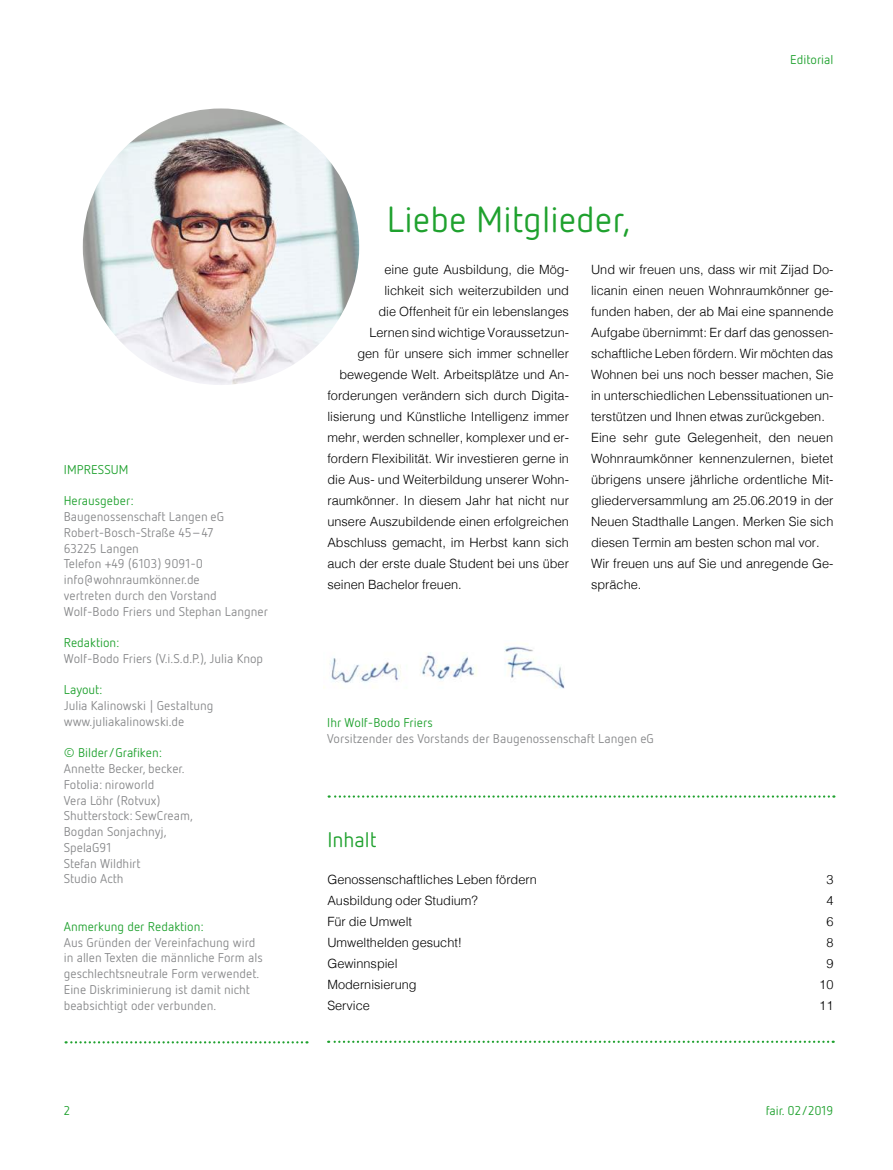
<style>
.page{position:relative;width:893px;height:1170px;background:#fff}
.page>*{position:absolute;margin:0;border:0;box-sizing:border-box;transform-origin:0 0}
.t1{font:36px "Netto OT";color:#1fa12e}
.t2{font:21px "Netto OT";color:#1fa12e}
.t3{font:300 12.75px/21px "Helvetica";color:#000}
.t4{font:12.75px/15.8px "Netto OT";color:#87888a}
.t5{font:12.75px "Netto OT";color:#1fa12e}
</style>
<div class="page">
<img style="left:83px;top:108px;width:276px;height:277px;border-radius:138px">
<svg style="left:329px;top:795px;width:505px;height:2px"></svg>
<svg style="left:328px;top:1040px;width:506px;height:2px"></svg>
<svg style="left:66px;top:1041px;width:241px;height:2px"></svg>
<img style="left:324px;top:644px;width:241px;height:45px">
<p class="t5" style="left:64px;top:461px;width:66px">IMPRESSUM</p>
<p class="t5" style="left:64px;top:493px;width:71px">Herausgeber:</p>
<p class="t4" style="left:64px;top:508px;width:206px">Baugenossenschaft Langen eG<br>Robert-Bosch-Straße 45–47<br>63225 Langen<br>Telefon +49 (6103) 9091-0 info@wohnraumkönner.de<br>vertreten durch den Vorstand<br>Wolf-Bodo Friers und Stephan Langner</p>
<p class="t5" style="left:64px;top:634px;width:57px">Redaktion:</p>
<p class="t4" style="left:64px;top:650px;width:201px">Wolf-Bodo Friers (V.i.S.d.P.), Julia Knop</p>
<p class="t5" style="left:64px;top:682px;width:40px">Layout:</p>
<p class="t4" style="left:64px;top:697px;width:151px">Julia Kalinowski | Gestaltung www.juliakalinowski.de</p>
<p class="t5" style="left:64px;top:745px;width:100px">© Bilder/Grafiken:</p>
<p class="t4" style="left:64px;top:760px;width:131px">Annette Becker, becker.<br>Fotolia: niroworld<br>Vera Löhr (Rotvux)<br>Shutterstock: SewCream,<br>Bogdan Sonjachnyj,<br>SpelaG91<br>Stefan Wildhirt<br>Studio Acth</p>
<p class="t5" style="left:64px;top:918px;width:141px">Anmerkung der Redaktion:</p>
<p class="t4" style="left:64px;top:933px;width:200px">Aus Gründen der Vereinfachung wird in allen Texten die männliche Form als geschlechtsneutrale Form verwendet.<br>Eine Diskriminierung ist damit nicht beabsichtigt oder verbunden.</p>
<p class="t5" style="left:64px;top:1102px;width:8px">2</p>
<h1 class="t1" style="left:387px;top:197px;width:245px">Liebe Mitglieder,</h1>
<p class="t5" style="left:790px;top:52px;width:45px">Editorial</p>
<p class="t3" style="left:384px;top:258px;width:186px">eine gute Ausbildung, die Mög-</p>
<p class="t3" style="left:384px;top:279px;width:186px">lichkeit sich weiterzubilden und</p>
<p class="t3" style="left:378px;top:300px;width:192px">die Offenheit für ein lebenslanges</p>
<p class="t3" style="left:369px;top:321px;width:201px">Lernen sind wichtige Voraussetzun-</p>
<p class="t3" style="left:357px;top:342px;width:213px">gen für unsere sich immer schneller</p>
<p class="t3" style="left:339px;top:363px;width:231px">bewegende Welt. Arbeitsplätze und An-</p>
<p class="t3" style="left:327px;top:384px;width:243px">forderungen verändern sich durch Digita-</p>
<p class="t3" style="left:327px;top:405px;width:243px">lisierung und Künstliche Intelligenz immer</p>
<p class="t3" style="left:327px;top:426px;width:243px">mehr, werden schneller, komplexer und er-</p>
<p class="t3" style="left:327px;top:447px;width:243px">fordern Flexibilität. Wir investieren gerne in</p>
<p class="t3" style="left:327px;top:468px;width:243px">die Aus- und Weiterbildung unserer Wohn-</p>
<p class="t3" style="left:327px;top:489px;width:243px">raumkönner. In diesem Jahr hat nicht nur</p>
<p class="t3" style="left:327px;top:510px;width:243px">unsere Auszubildende einen erfolgreichen</p>
<p class="t3" style="left:327px;top:531px;width:243px">Abschluss gemacht, im Herbst kann sich</p>
<p class="t3" style="left:327px;top:552px;width:243px">auch der erste duale Student bei uns über</p>
<p class="t3" style="left:327px;top:573px;width:136px">seinen Bachelor freuen.</p>
<p class="t3" style="left:591px;top:258px;width:244px">Und wir freuen uns, dass wir mit Zijad Do&shy;licanin einen neuen Wohnraumkönner ge&shy;funden haben, der ab Mai eine spannende Aufgabe übernimmt: Er darf das genossen&shy;schaftliche Leben fördern. Wir möchten das Wohnen bei uns noch besser machen, Sie in unterschiedlichen Lebenssituationen un&shy;terstützen und Ihnen etwas zurückgeben.<br>Eine sehr gute Gelegenheit, den neuen Wohnraumkönner kennenzulernen, bietet übrigens unsere jährliche ordentliche Mit&shy;gliederversammlung am 25.06.2019 in der Neuen Stadthalle Langen. Merken Sie sich diesen Termin am besten schon mal vor.<br>Wir freuen uns auf Sie und anregende Ge&shy;spräche.</p>
<p class="t5" style="left:327px;top:714px;width:107px">Ihr Wolf-Bodo Friers</p>
<p class="t4" style="left:327px;top:730px;width:328px">Vorsitzender des Vorstands der Baugenossenschaft Langen eG</p>
<h2 class="t2" style="left:327px;top:826px;width:51px">Inhalt</h2>
<p class="t3" style="left:327px;top:867px;width:211px">Genossenschaftliches Leben fördern<br>Ausbildung oder Studium?<br>Für die Umwelt<br>Umwelthelden gesucht!<br>Gewinnspiel<br>Modernisierung<br>Service</p>
<p class="t3" style="left:819px;top:867px;width:16px;text-align:center">3<br>4<br>6<br>8<br>9<br>10<br>11</p>
<p class="t5" style="left:766px;top:1102px;width:69px">fair. 02/2019</p>
</div>
